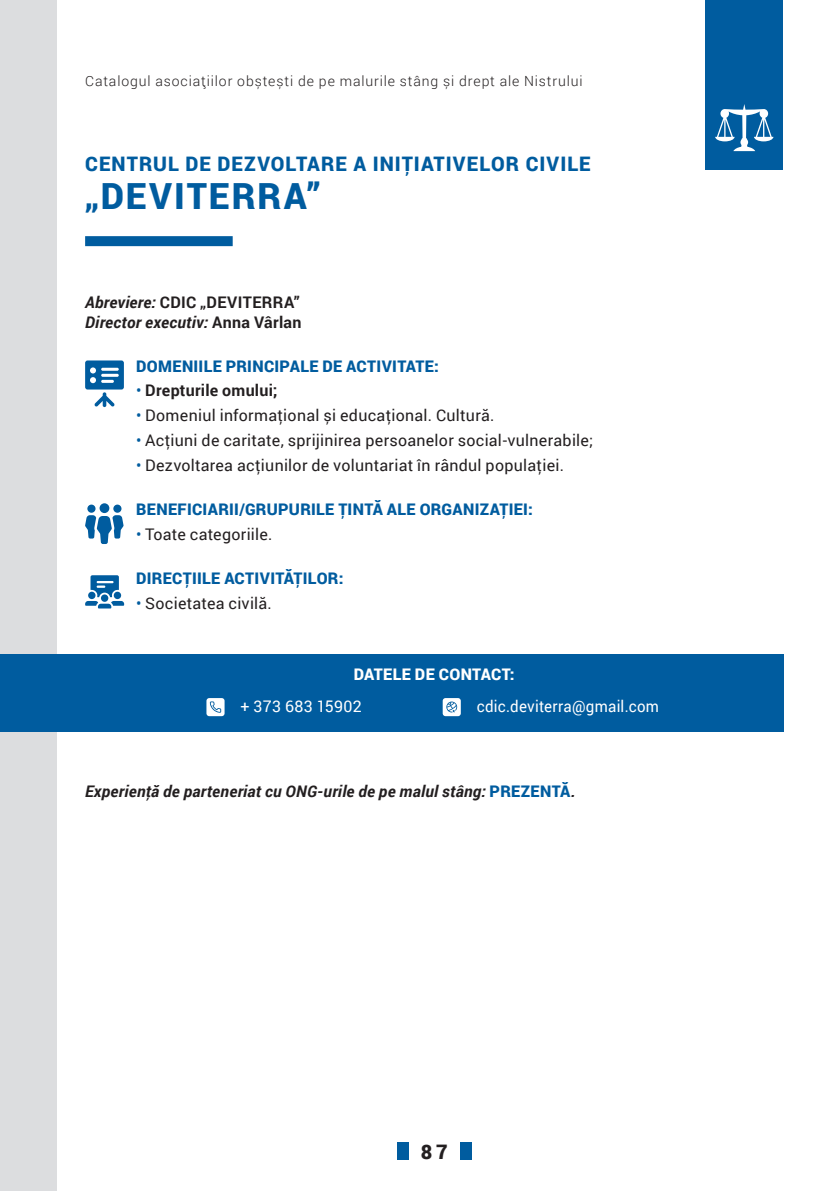
<style>
.page{position:relative;width:840px;height:1191px;background:#fff}
.page>*{position:absolute;margin:0;border:0;box-sizing:border-box;transform-origin:0 0}
.Caption_minimum{font:900 36px "Roboto";letter-spacing:.055em;color:#005c9f}
.Caption_minimum-2{font:900 20px "Roboto";letter-spacing:.05em;color:#005c9f}
.t1{font:900 20px "Roboto";color:#231f20}
.Caption_minimum-3{font:16px "Roboto";letter-spacing:.015em;color:#231f20}
.Caption_minimum-4{font:900 16px "Roboto";letter-spacing:.02em;color:#005c9f}
.Caption_minimum-5{font:italic 700 16px "Roboto";letter-spacing:.015em;color:#231f20}
.Abreviere{font:italic 700 16px "Roboto";letter-spacing:.015em;color:#231f20}
.Abreviere-2{font:700 16px "Roboto";letter-spacing:.02em;color:#231f20}
.Caption_minimum-6{font:16px "Roboto";letter-spacing:.02em;color:#fff;scale:.94 1}
.Caption_minimum-7{font:700 16px "Roboto";letter-spacing:.015em;color:#231f20}
.Caption_minimum-8{font:900 16px "Roboto";letter-spacing:.02em;color:#fff}
.Caption_minimum-9{font:16px "Roboto";letter-spacing:.02em;color:#fff}
.t2{font:300 14px "Roboto";letter-spacing:.065em;color:#231f20}
.s1{font-style:italic}
.s2{font-style:normal}
.s3{font-weight:400;color:#005c9f}
.s4{color:#005c9f}
.s5{font-weight:900;font-style:normal;color:#005c9f}
</style>
<div class="page">
<div style="left:0;top:0;width:57px;height:1191px;background:#dcdddf"></div>
<div style="left:85px;top:236px;width:147px;height:10px;background:#005c9f"></div>
<div style="left:705px;top:0;width:77px;height:170px;background:#005c9f"></div>
<svg style="left:715px;top:104px;width:58px;height:47px"></svg>
<div style="left:397px;top:1142px;width:11px;height:18px;background:#005c9f"></div>
<div style="left:459px;top:1142px;width:12px;height:18px;background:#005c9f"></div>
<svg style="left:85px;top:360px;width:39px;height:47px"></svg>
<svg style="left:85px;top:503px;width:38px;height:41px"></svg>
<svg style="left:85px;top:575px;width:39px;height:33px"></svg>
<div style="left:0;top:654px;width:782px;height:77px;background:#005c9f"></div>
<div style="left:206px;top:698px;width:18px;height:18px;background:#fff;border-radius:3px"></div>
<svg style="left:210px;top:701px;width:11px;height:12px"></svg>
<div style="left:442px;top:698px;width:18px;height:18px;background:#fff;border-radius:3px"></div>
<svg style="left:446px;top:701px;width:11px;height:11px"></svg>
<p class="t2" style="left:85px;top:71px;width:499px">Catalogul asociațiilor obștești de pe malurile stâng și drept ale Nistrului</p>
<p class="Caption_minimum-2" style="left:85px;top:149px;width:507px">CENTRUL DE DEZVOLTARE A INIŢIATIVELOR CIVILE</p>
<p class="Caption_minimum" style="left:85px;top:170px;width:236px">„DEVITERRA”</p>
<p class="Abreviere-2" style="left:85px;top:291px;width:216px"><span class="s1">Abreviere:</span> CDIC „DEVITERRA”</p>
<p class="Abreviere" style="left:85px;top:310px;width:218px">Director executiv: <span class="s2">Anna Vârlan</span></p>
<p class="Caption_minimum-4" style="left:136px;top:354px;width:304px">DOMENIILE PRINCIPALE DE ACTIVITATE:</p>
<p class="Caption_minimum-7" style="left:136px;top:379px;width:142px"><span class="s3">•</span> Drepturile omului;</p>
<p class="Caption_minimum-3" style="left:136px;top:404px;width:359px"><span class="s4">•</span> Domeniul informaţional și educaţional. Cultură.</p>
<p class="Caption_minimum-3" style="left:136px;top:429px;width:458px"><span class="s4">•</span> Acţiuni de caritate, sprijinirea persoanelor social-vulnerabile;</p>
<p class="Caption_minimum-3" style="left:136px;top:454px;width:429px"><span class="s4">•</span> Dezvoltarea acţiunilor de voluntariat în rândul populaţiei.</p>
<p class="Caption_minimum-4" style="left:136px;top:498px;width:398px">BENEFICIARII/GRUPURILE ŢINTĂ ALE ORGANIZAŢIEI:</p>
<p class="Caption_minimum-3" style="left:136px;top:523px;width:138px"><span class="s4">•</span> Toate categoriile.</p>
<p class="Caption_minimum-4" style="left:136px;top:567px;width:209px">DIRECŢIILE ACTIVITĂŢILOR:</p>
<p class="Caption_minimum-3" style="left:136px;top:592px;width:137px"><span class="s4">•</span> Societatea civilă.</p>
<p class="Caption_minimum-8" style="left:353px;top:663px;width:162px">DATELE DE CONTACT:</p>
<p class="Caption_minimum-9" style="left:240px;top:695px;width:123px">+ 373 683 15902</p>
<p class="Caption_minimum-6" style="left:476px;top:695px;width:195px">cdic.deviterra@gmail.com</p>
<p class="Caption_minimum-5" style="left:85px;top:779px;width:491px">Experienţă de parteneriat cu ONG-urile de pe malul stâng: <span class="s5">PREZENTĂ</span>.</p>
<p class="t1" style="left:420px;top:1137px;width:28px">87</p>
</div>
